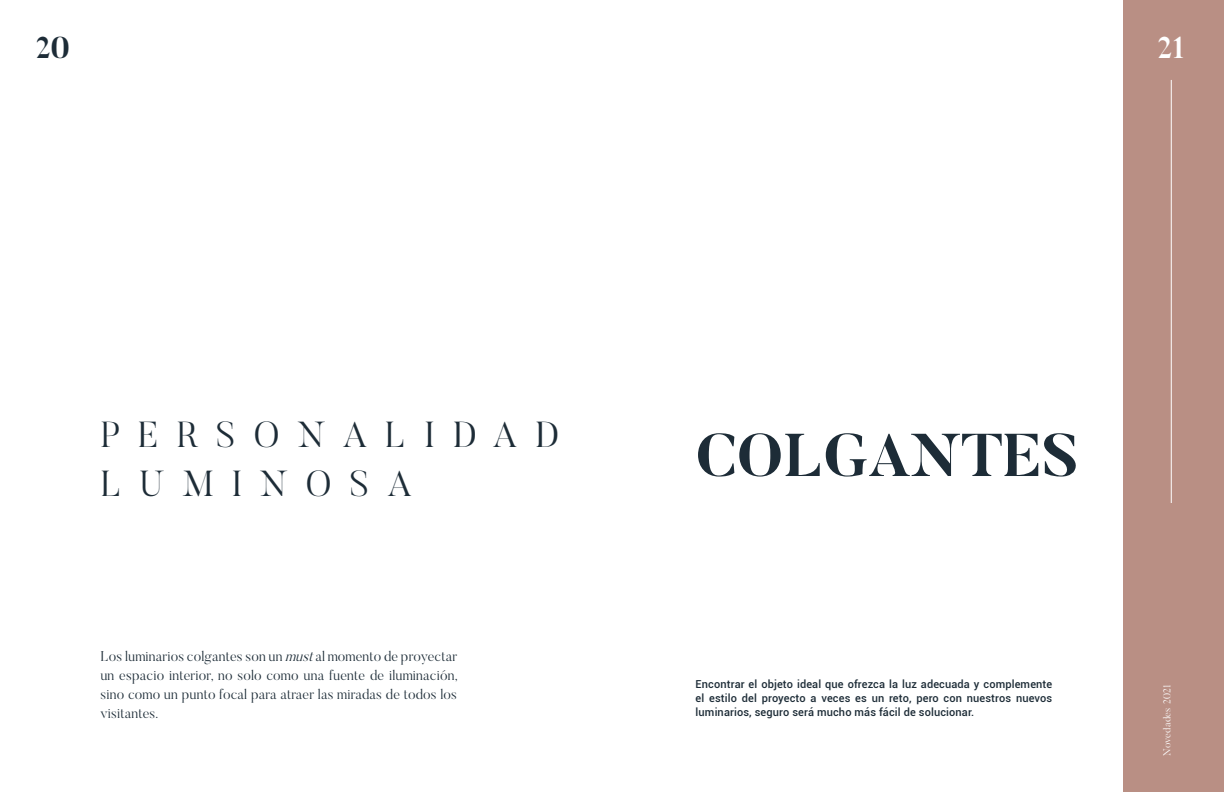
<style>
.page{position:relative;width:1224px;height:792px;background:#fff}
.page>*{position:absolute;margin:0;border:0;box-sizing:border-box;transform-origin:0 0}
.t1{font:700 60px "Butler";color:#1d2c37}
.t2{font:300 36px/49px "Butler";letter-spacing:.5em;color:#1d2c37}
.t3{font:700 30px "Butler";color:#1d2c37}
.t4{font:700 30px "Butler";color:#fff}
.t5{font:300 14px/19px "Butler";letter-spacing:.01em;color:#1d2c37;text-align:justify}
.t6{font:500 11px/14px "Roboto";letter-spacing:.01em;color:#1d2c37;text-align:justify}
.t7{font:300 10px "Butler";letter-spacing:.03em;color:#fff}
.s1{font-style:italic}
</style>
<div class="page">
<div style="left:1124px;top:0;width:100px;height:792px;background:#b98f84"></div>
<hr style="left:1171px;top:80px;width:1px;height:472px;background:#fff">
<div style="left:1163px;top:504px;width:25px;height:252px;background:#b98f84"></div>
<h3 class="t3" style="left:36px;top:28px;width:35px">20</h3>
<h3 class="t4" style="left:1158px;top:28px;width:29px">21</h3>
<h2 class="t2" style="left:100px;top:409px;width:460px">PERSONALIDAD<br>LUMINOSA</h2>
<p class="t5" style="left:100px;top:646px;width:359px">Los luminarios colgantes son un <span class="s1">must</span>al momento de proyectar un espacio interior, no solo como una fuente de iluminación, sino como un punto focal para atraer las miradas de todos los visitantes.</p>
<h1 class="t1" style="left:696px;top:417px;width:385px">COLGANTES</h1>
<p class="t6" style="left:696px;top:677px;width:358px">Encontrar el objeto ideal que ofrezca la luz adecuada y complemente el estilo del proyecto a veces es un reto, pero con nuestros nuevos luminarios, seguro será mucho más fácil de solucionar.</p>
<p class="t7" style="left:1161px;top:756px;width:73px;rotate:-90deg">Novedades 2021</p>
</div>
